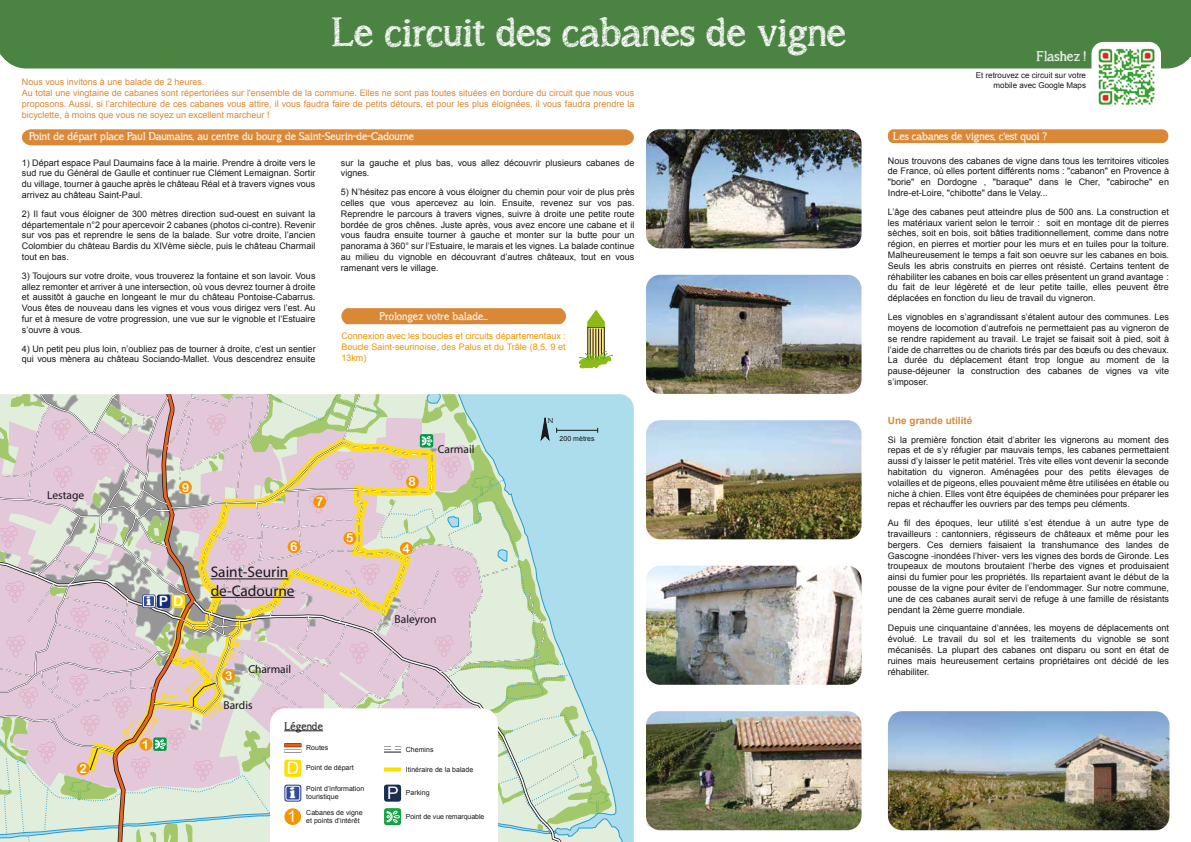
<style>
.page{position:relative;width:1191px;height:842px;background:#fff}
.page>*{position:absolute;margin:0;border:0;box-sizing:border-box;transform-origin:0 0}
.t1{font:40px "asongforjennifer";color:#fff}
.t2{font:17.4px "Arial";color:#fff}
.t3{font:16.1px "Arial";color:#fff}
.t4{font:900 16.1px "Cooper";color:#fff}
.t5{font:15.3px/18.4px "Myriad";color:#1a171c}
.t6{font:14.1px "Arial Rounded MT Bold";color:#fff}
.t7{font:14px "asongforjennifer";color:#fff}
.t8{font:900 12.8px "Cooper";color:#fff}
.t9{font:12.3px "Arial Rounded MT Bold";color:#fff}
.t10{font:11.5px "Myriad";color:#1a171c}
.t11{font:11px "asongforjennifer";color:#fff}
.t12{font:11px "asongforjennifer";color:#1a171c}
.t13{font:700 10px "Arial";color:#da8836}
.t14{font:9px/10.8px "Arial";color:#1a171c;text-align:justify}
.t15{font:9px/10.8px "Arial";color:#da8836}
.t16{font:9px/10.8px "Arial";color:#f39400;text-align:justify}
.t17{font:8px/9.6px "Arial";color:#1a171c;text-align:right}
.t18{font:7.1px "Maiandra GD";color:#1a171c}
.t19{font:7px "Arial";color:#1a171c}
.s1{color:#fff}
</style>
<div class="page">
<svg style="left:0;top:394px;width:624px;height:448px;background:#d4d4cd"></svg>
<img style="left:646px;top:129px;width:215px;height:119px">
<img style="left:646px;top:275px;width:215px;height:119px">
<img style="left:646px;top:420px;width:215px;height:119px">
<img style="left:646px;top:566px;width:215px;height:119px">
<img style="left:646px;top:711px;width:215px;height:119px">
<img style="left:888px;top:711px;width:281px;height:119px">
<svg style="left:341px;top:308px;width:225px;height:16px;background:#da8b3b"></svg>
<svg style="left:578px;top:309px;width:35px;height:60px"></svg>
<div style="left:888px;top:129px;width:280px;height:14px;background:#da8836;border-radius:7px"></div>
<div style="left:22px;top:129px;width:612px;height:16px;background:#da8836"></div>
<div style="left:0;top:0;width:1191px;height:68px;background:#4b8343"></div>
<img style="left:1091px;top:42px;width:70px;height:63px">
<h1 class="t1" style="left:332px;top:8px;width:516px">Le circuit des cabanes de vigne</h1>
<p class="t15" style="left:22px;top:77px;width:614px">Nous vous invitons à une balade de 2 heures.<br>Au total une vingtaine de cabanes sont répertoriées sur l'ensemble de la commune. Elles ne sont pas toutes situées en bordure du circuit que nous vous proposons. Aussi, si l’architecture de ces cabanes vous attire, il vous faudra faire de petits détours, et pour les plus éloignées, il vous faudra prendre la bicyclette, à moins que vous ne soyez un excellent marcheur !</p>
<p class="t14" style="left:22px;top:157px;width:295px">1) Départ espace Paul Daumains face à la mairie. Prendre à droite vers le sud rue du Général de Gaulle et continuer rue Clément Lemaignan. Sortir du village, tourner à gauche après le château Réal et à travers vignes vous arrivez au château Saint-Paul.</p>
<p class="t14" style="left:22px;top:208px;width:295px">2) Il faut vous éloigner de 300 mètres direction sud-ouest en suivant la départementale n°2 pour apercevoir 2 cabanes (photos ci-contre). Revenir sur vos pas et reprendre le sens de la balade. Sur votre droite, l’ancien Colombier du château Bardis du XIVème siècle, puis le château Charmail tout en bas.</p>
<p class="t14" style="left:22px;top:270px;width:295px">3) Toujours sur votre droite, vous trouverez la fontaine et son lavoir. Vous allez remonter et arriver à une intersection, où vous devrez tourner à droite et aussitôt à gauche en longeant le mur du château Pontoise-Cabarrus.<br>Vous êtes de nouveau dans les vignes et vous vous dirigez vers l’est. Au fur et à mesure de votre progression, une vue sur le vignoble et l’Estuaire s’ouvre à vous.</p>
<p class="t14" style="left:22px;top:343px;width:295px">4) Un petit peu plus loin, n’oubliez pas de tourner à droite, c’est un sentier qui vous mènera au château Sociando-Mallet. Vous descendrez ensuite</p>
<p class="t11" style="left:29px;top:130px;width:387px">Point de départ place Paul Daumains, au centre du bourg de Saint-Seurin-de-Cadourne</p>
<p class="t14" style="left:341px;top:157px;width:295px">sur la gauche et plus bas, vous allez découvrir plusieurs cabanes de vignes.</p>
<p class="t14" style="left:341px;top:187px;width:295px">5) N’hésitez pas encore à vous éloigner du chemin pour voir de plus près celles que vous apercevez au loin. Ensuite, revenez sur vos pas.<br>Reprendre le parcours à travers vignes, suivre à droite une petite route bordée de gros chênes. Juste après, vous avez encore une cabane et il vous faudra ensuite tourner à gauche et monter sur la butte pour un panorama à 360° sur l’Estuaire, le marais et les vignes. La balade continue au milieu du vignoble en découvrant d’autres châteaux, tout en vous ramenant vers le village.</p>
<p class="t11" style="left:379px;top:309px;width:110px">Prolongez votre balade...</p>
<p class="t16" style="left:341px;top:330px;width:226px">Connexion avec les boucles et circuits départementaux :<br>Boucle Saint-seurinoise, des Palus et du Trâle (8,5, 9 et 13km)</p>
<p class="t18" style="left:548px;top:416px;width:7px">N</p>
<p class="t10" style="left:47px;top:490px;width:39px">Lestage</p>
<h3 class="t9" style="left:79px;top:761px;width:9px">2</h3>
<h3 class="t9" style="left:182px;top:480px;width:9px">9</h3>
<h3 class="t8" style="left:146px;top:593px;width:6px">i</h3>
<h3 class="t6" style="left:159px;top:593px;width:26px">P D</h3>
<h3 class="t9" style="left:142px;top:737px;width:9px">1</h3>
<h3 class="t9" style="left:290px;top:539px;width:9px">6</h3>
<h3 class="t5" style="left:211px;top:564px;width:85px">Saint-Seurin de-Cadourne</h3>
<h3 class="t9" style="left:316px;top:494px;width:9px">7</h3>
<h3 class="t9" style="left:346px;top:531px;width:9px">5</h3>
<h3 class="t9" style="left:225px;top:668px;width:9px">3</h3>
<p class="t10" style="left:248px;top:664px;width:44px">Charmail</p>
<p class="t10" style="left:223px;top:699px;width:31px">Bardis</p>
<p class="t12" style="left:284px;top:719px;width:40px">Légende</p>
<h3 class="t9" style="left:408px;top:475px;width:9px">8</h3>
<h3 class="t9" style="left:402px;top:541px;width:9px">4</h3>
<p class="t10" style="left:438px;top:443px;width:38px">Carmail</p>
<p class="t10" style="left:394px;top:614px;width:43px">Baleyron</p>
<p class="t19" style="left:306px;top:743px;width:24px">Routes</p>
<p class="t19" style="left:406px;top:745px;width:29px">Chemins</p>
<h2 class="t2" style="left:287px;top:757px;width:14px">D</h2>
<p class="t19" style="left:306px;top:763px;width:49px">Point de départ</p>
<p class="t19" style="left:406px;top:764px;width:69px">Itinéraire de la balade</p>
<p class="t19" style="left:306px;top:784px;width:59px">Point d’information</p>
<h3 class="t4" style="left:290px;top:783px;width:7px">i</h3>
<p class="t19" style="left:306px;top:792px;width:34px">touristique</p>
<h2 class="t2" style="left:387px;top:782px;width:13px">P</h2>
<p class="t19" style="left:406px;top:788px;width:25px">Parking</p>
<p class="t19" style="left:306px;top:807px;width:58px">Cabanes de vigne</p>
<h3 class="t3" style="left:287px;top:806px;width:10px">1</h3>
<p class="t19" style="left:306px;top:816px;width:55px">et points d’intérêt</p>
<p class="t19" style="left:406px;top:811px;width:80px">Point de vue remarquable</p>
<p class="t19" style="left:559px;top:434px;width:37px">200 mètres</p>
<h3 class="t7" style="left:1036px;top:48px;width:51px">Flashez !</h3>
<p class="t17" style="left:975px;top:71px;width:112px">Et retrouvez ce circuit sur votre mobile avec Google Maps</p>
<p class="t11" style="left:893px;top:130px;width:155px">Les cabanes de vignes, c'est quoi ?</p>
<p class="t14" style="left:888px;top:155px;width:282px">Nous trouvons des cabanes de vigne dans tous les territoires viticoles de France, où elles portent différents noms : "cabanon" en Provence à "borie" en Dordogne , "baraque" dans le Cher, "cabiroche" en Indre-et-Loire, "chibotte" dans le Velay...</p>
<p class="t14" style="left:888px;top:206px;width:283px">L’âge des cabanes peut atteindre plus de 500 ans. La construction et les matériaux varient selon le terroir : soit en montage dit de pierres sèches, soit en bois, soit bâties traditionnellement, comme dans notre région, en pierres et mortier pour les murs et en tuiles pour la toiture.<br>Malheureusement le temps a fait son oeuvre sur les cabanes en bois.<br>Seuls les abris construits en pierres ont résisté. Certains tentent de réhabiliter les cabanes en bois car elles présentent un grand avantage<span class="s1">-</span>: du fait de leur légèreté et de leur petite taille, elles peuvent être déplacées en fonction du lieu de travail du vigneron.</p>
<p class="t14" style="left:888px;top:312px;width:283px">Les vignobles en s’agrandissant s’étalent autour des communes. Les moyens de locomotion d’autrefois ne permettaient pas au vigneron de se rendre rapidement au travail. Le trajet se faisait soit à pied, soit à l’aide de charrettes ou de chariots tirés par des bœufs ou des chevaux.<br>La durée du déplacement étant trop longue au moment de la pause-déjeuner la construction des cabanes de vignes va vite s’imposer.</p>
<p class="t13" style="left:888px;top:413px;width:86px">Une grande utilité</p>
<p class="t14" style="left:888px;top:434px;width:282px">Si la première fonction était d’abriter les vignerons au moment des repas et de s’y réfugier par mauvais temps, les cabanes permettaient aussi d’y laisser le petit matériel. Très vite elles vont devenir la seconde habitation du vigneron. Aménagées pour des petits élevages de volailles et de pigeons, elles pouvaient même être utilisées en étable ou niche à chien. Elles vont être équipées de cheminées pour préparer les repas et réchauffer les ouvriers par des temps peu cléments.</p>
<p class="t14" style="left:888px;top:518px;width:282px">Au fil des époques, leur utilité s’est étendue à un autre type de travailleurs : cantonniers, régisseurs de châteaux et même pour les bergers. Ces derniers faisaient la transhumance des landes de Gascogne -inondées l’hiver- vers les vignes des bords de Gironde. Les troupeaux de moutons broutaient l’herbe des vignes et produisaient ainsi du fumier pour les propriétés. Ils repartaient avant le début de la pousse de la vigne pour éviter de l’endommager. Sur notre commune, une de ces cabanes aurait servi de refuge à une famille de résistants pendant la 2ème guerre mondiale.</p>
<p class="t14" style="left:888px;top:623px;width:282px">Depuis une cinquantaine d’années, les moyens de déplacements ont évolué. Le travail du sol et les traitements du vignoble se sont mécanisés. La plupart des cabanes ont disparu ou sont en état de ruines mais heureusement certains propriétaires ont décidé de les réhabiliter.</p>
</div>
